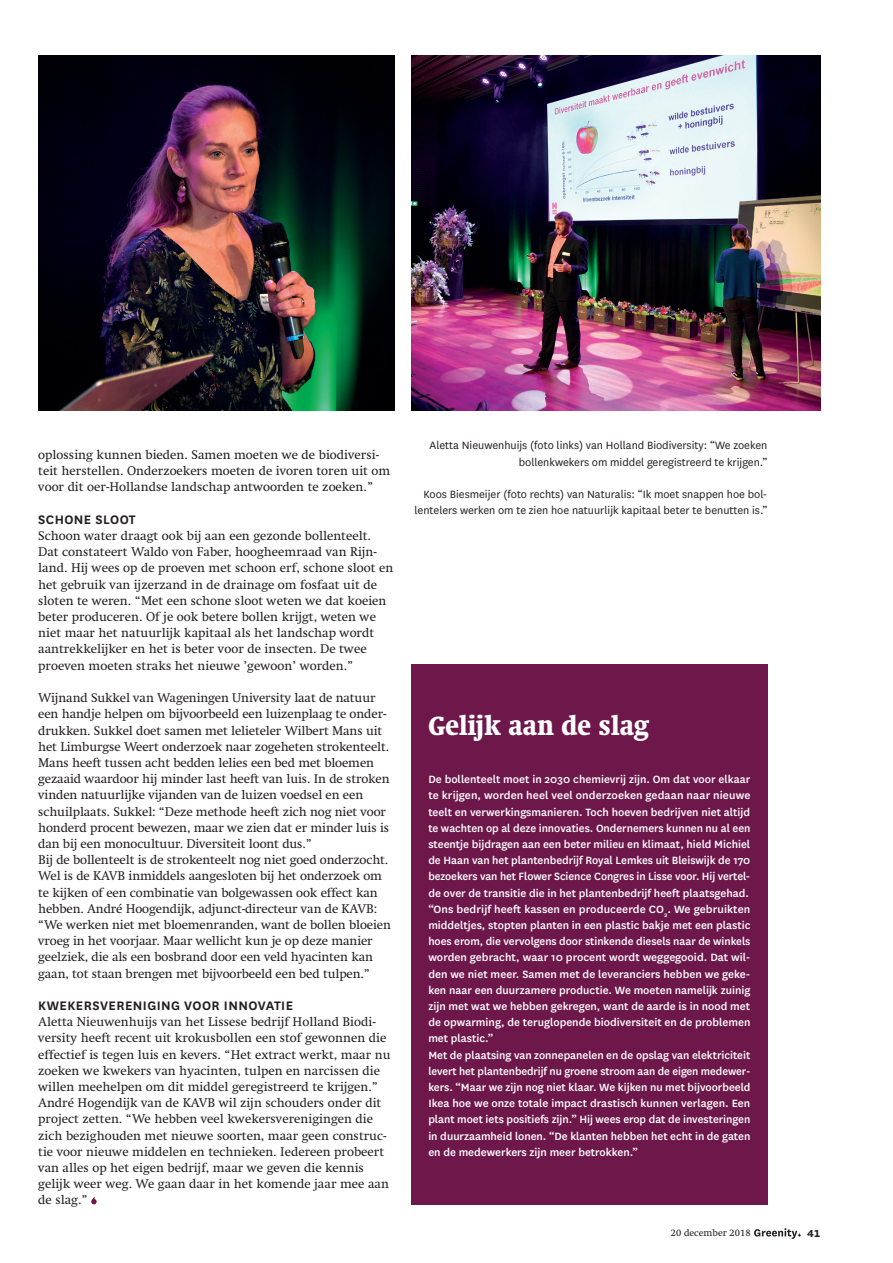
<style>
.page{position:relative;width:893px;height:1263px;background:#fff}
.page>*{position:absolute;margin:0;border:0;box-sizing:border-box;transform-origin:0 0}
.t1{font:900 condensed 27px "Swift LT Pro";color:#fff}
.t2{font:600 14.4px "National";letter-spacing:.03em;color:#231f20}
.t3{font:12.9px/16.2px "Swift LT Pro";color:#231f20}
.t4{font:500 12.3px/16.2px "National";color:#fff}
.t5{font:12.3px/16.2px "National";color:#231f20;text-align:right}
.t6{font:700 12px "National";color:#231f20}
.t7{font:9.75px "Swift LT Pro";color:#231f20}
</style>
<div class="page">
<div style="left:411px;top:664px;width:356px;height:540px;background:#6e174b"></div>
<svg style="left:754px;top:1228px;width:47px;height:11px"></svg>
<img style="left:411px;top:55px;width:410px;height:355px">
<img style="left:38px;top:55px;width:356px;height:355px">
<svg style="left:91px;top:1197px;width:6px;height:7px"></svg>
<p class="t3" style="left:38px;top:446px;width:354px">oplossing kunnen bieden. Samen moeten we de biodiversi&shy;teit herstellen. Onderzoekers moeten de ivoren toren uit om voor dit oer-Hollandse landschap antwoorden te zoeken.”</p>
<p class="t2" style="left:38px;top:509px;width:99px">SCHONE SLOOT</p>
<p class="t3" style="left:38px;top:527px;width:357px">Schoon water draagt ook bij aan een gezonde bollenteelt.<br>Dat constateert Waldo von Faber, hoogheemraad van Rijn&shy;land. Hij wees op de proeven met schoon erf, schone sloot en het gebruik van ijzerzand in de drainage om fosfaat uit de sloten te weren. “Met een schone sloot weten we dat koeien beter produceren. Of je ook betere bollen krijgt, weten we niet maar het natuurlijk kapitaal als het landschap wordt aantrekkelijker en het is beter voor de insecten. De twee proeven moeten straks het nieuwe ’gewoon’ worden.”</p>
<p class="t3" style="left:38px;top:690px;width:354px">Wijnand Sukkel van Wageningen University laat de natuur een handje helpen om bijvoorbeeld een luizenplaag te onder&shy;drukken. Sukkel doet samen met lelieteler Wilbert Mans uit het Limburgse Weert onderzoek naar zogeheten strokenteelt.<br>Mans heeft tussen acht bedden lelies een bed met bloemen gezaaid waardoor hij minder last heeft van luis. In de stroken vinden natuurlijke vijanden van de luizen voedsel en een schuilplaats. Sukkel: “Deze methode heeft zich nog niet voor honderd procent bewezen, maar we zien dat er minder luis is dan bij een monocultuur. Diversiteit loont dus.”<br>Bij de bollenteelt is de strokenteelt nog niet goed onderzocht.<br>Wel is de KAVB inmiddels aangesloten bij het onderzoek om te kijken of een combinatie van bolgewassen ook effect kan hebben. André Hoogendijk, adjunct-directeur van de KAVB: “We werken niet met bloemenranden, want de bollen bloeien vroeg in het voorjaar. Maar wellicht kun je op deze manier geelziek, die als een bosbrand door een veld hyacinten kan gaan, tot staan brengen met bijvoorbeeld een bed tulpen.”</p>
<p class="t2" style="left:38px;top:995px;width:256px">KWEKERSVERENIGING VOOR INNOVATIE</p>
<p class="t3" style="left:38px;top:1013px;width:354px">Aletta Nieuwenhuijs van het Lissese bedrijf Holland Biodi&shy;versity heeft recent uit krokusbollen een stof gewonnen die effectief is tegen luis en kevers. “Het extract werkt, maar nu zoeken we kwekers van hyacinten, tulpen en narcissen die willen meehelpen om dit middel geregistreerd te krijgen.” André Hogendijk van de KAVB wil zijn schouders onder dit project zetten. “We hebben veel kwekersverenigingen die zich bezighouden met nieuwe soorten, maar geen construc&shy;tie voor nieuwe middelen en technieken. Iedereen probeert van alles op het eigen bedrijf, maar we geven die kennis gelijk weer weg. We gaan daar in het komende jaar mee aan de slag.”</p>
<p class="t5" style="left:430px;top:437px;width:339px">Aletta Nieuwenhuijs (foto links) van Holland Biodiversity: “We zoeken bollenkwekers om middel geregistreerd te krijgen.”</p>
<p class="t5" style="left:415px;top:485px;width:354px">Koos Biesmeijer (foto rechts) van Naturalis: “Ik moet snappen hoe bol&shy;lentelers werken om te zien hoe natuurlijk kapitaal beter te benutten is.”</p>
<h1 class="t1" style="left:428px;top:709px;width:223px">Gelijk aan de slag</h1>
<p class="t4" style="left:428px;top:770px;width:324px">De bollenteelt moet in 2030 chemievrij zijn. Om dat voor elkaar te krijgen, worden heel veel onderzoeken gedaan naar nieuwe teelt en verwerkingsmanieren. Toch hoeven bedrijven niet altijd te wachten op al deze innovaties. Ondernemers kunnen nu al een steentje bijdragen aan een beter milieu en klimaat, hield Michiel de Haan van het plantenbedrijf Royal Lemkes uit Bleiswijk de 170 bezoekers van het Flower Science Congres in Lisse voor. Hij vertel&shy;de over de transitie die in het plantenbedrijf heeft plaatsgehad. “Ons bedrijf heeft kassen en produceerde CO<sub>2</sub>. We gebruikten middeltjes, stopten planten in een plastic bakje met een plastic hoes erom, die vervolgens door stinkende diesels naar de winkels worden gebracht, waar 10 procent wordt weggegooid. Dat wil&shy;den we niet meer. Samen met de leveranciers hebben we geke&shy;ken naar een duurzamere productie. We moeten namelijk zuinig zijn met wat we hebben gekregen, want de aarde is in nood met de opwarming, de teruglopende biodiversiteit en de problemen met plastic.”<br>Met de plaatsing van zonnepanelen en de opslag van elektriciteit levert het plantenbedrijf nu groene stroom aan de eigen medewer&shy;kers. “Maar we zijn nog niet klaar. We kijken nu met bijvoorbeeld Ikea hoe we onze totale impact drastisch kunnen verlagen. Een plant moet iets positiefs zijn.” Hij wees erop dat de investeringen in duurzaamheid lonen. “De klanten hebben het echt in de gaten en de medewerkers zijn meer betrokken.”</p>
<p class="t7" style="left:671px;top:1227px;width:81px">20 december 2018</p>
<p class="t6" style="left:807px;top:1224px;width:15px">41</p>
</div>
